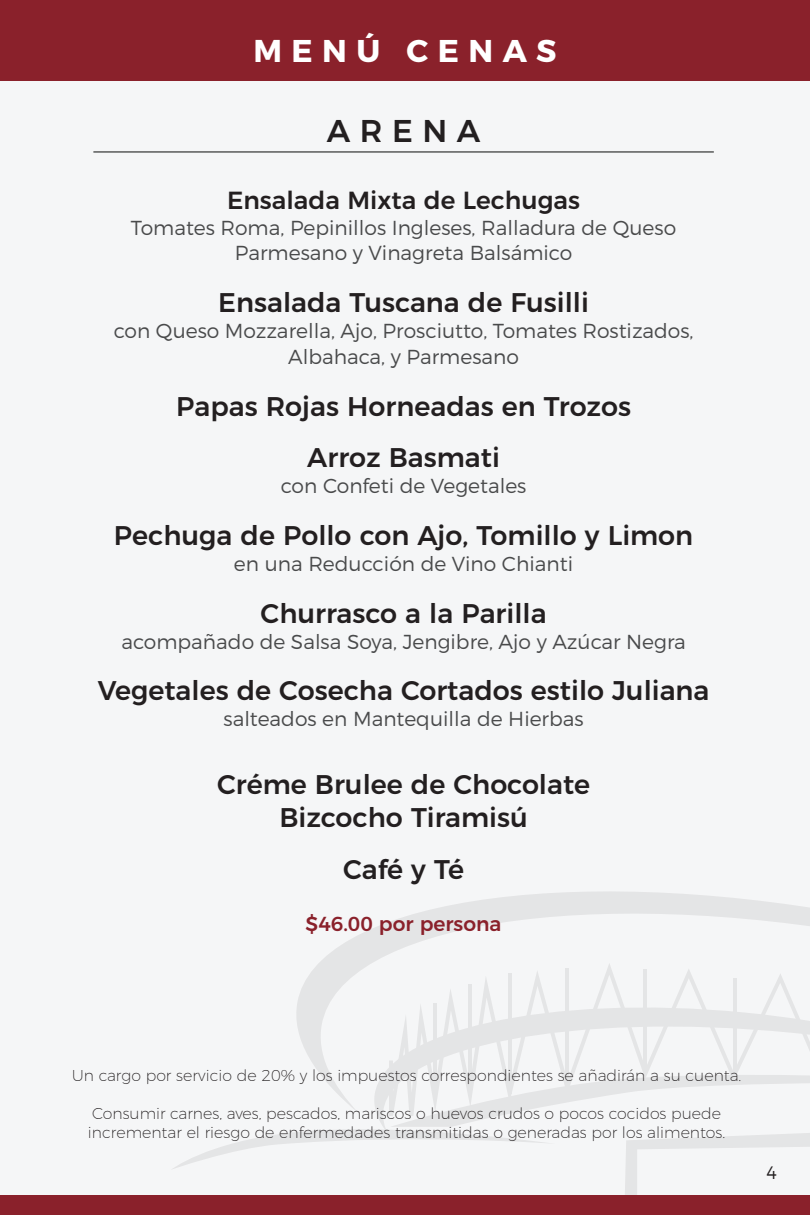
<style>
.page{position:relative;width:810px;height:1215px;background:#f5f6f7}
.page>*{position:absolute;margin:0;border:0;box-sizing:border-box;transform-origin:0 0}
.t1{font:700 31.5px "Montserrat";letter-spacing:.3em;color:#fff}
.t2{font:500 31.5px "Montserrat";letter-spacing:.3em;color:#231f20}
.t3{font:500 27px "Montserrat";color:#231f20}
.t4{font:500 24.75px "Montserrat";color:#231f20}
.t5{font:300 20.25px/25.9px "Montserrat";color:#494a4b;text-align:center}
.t6{font:500 20.25px "Montserrat";color:#8a212b}
.t7{font:300 18px "Montserrat";color:#231f20}
.t8{font:200 15.75px/18.9px "Montserrat";color:#231f20}
</style>
<div class="page">
<svg style="left:296px;top:891px;width:514px;height:178px"></svg>
<svg style="left:625px;top:1170px;width:12px;height:25px"></svg>
<svg style="left:173px;top:1069px;width:637px;height:101px"></svg>
<svg style="left:389px;top:963px;width:421px;height:153px"></svg>
<hr style="left:733px;top:978px;width:4px;height:100px;background:#e4e5e6">
<hr style="left:643px;top:969px;width:4px;height:101px;background:#e4e5e6">
<hr style="left:565px;top:968px;width:4px;height:119px;background:#e4e5e6">
<hr style="left:508px;top:973px;width:4px;height:121px;background:#e4e5e6">
<hr style="left:468px;top:984px;width:4px;height:112px;background:#e4e5e6">
<hr style="left:433px;top:1004px;width:4px;height:96px;background:#e4e5e6">
<div style="left:0;top:0;width:810px;height:81px;background:#8a212b"></div>
<div style="left:0;top:1195px;width:810px;height:20px;background:#8a212b"></div>
<hr style="left:93px;top:152px;width:621px;height:1px;background:#0b0d0c">
<h1 class="t1" style="left:253px;top:31px;width:305px">MENÚ CENAS</h1>
<p class="t2" style="left:327px;top:105px;width:155px">ARENA</p>
<p class="t4" style="left:227px;top:180px;width:355px">Ensalada Mixta de Lechugas</p>
<p class="t5" style="left:131px;top:214px;width:547px">Tomates Roma, Pepinillos Ingleses, Ralladura de Queso<br>Parmesano y Vinagreta Balsámico</p>
<p class="t3" style="left:218px;top:281px;width:372px">Ensalada Tuscana de Fusilli</p>
<p class="t5" style="left:114px;top:318px;width:581px">con Queso Mozzarella, Ajo, Prosciutto, Tomates Rostizados,<br>Albahaca, y Parmesano</p>
<p class="t3" style="left:176px;top:384px;width:456px">Papas Rojas Horneadas en Trozos</p>
<p class="t3" style="left:307px;top:436px;width:194px">Arroz Basmati</p>
<p class="t5" style="left:281px;top:473px;width:247px">con Confeti de Vegetales</p>
<p class="t3" style="left:114px;top:514px;width:581px">Pechuga de Pollo con Ajo, Tomillo y Limon</p>
<p class="t5" style="left:234px;top:550px;width:341px">en una Reducción de Vino Chianti</p>
<p class="t3" style="left:261px;top:591px;width:287px">Churrasco a la Parilla</p>
<p class="t5" style="left:121px;top:628px;width:566px">acompañado de Salsa Soya, Jengibre, Ajo y Azúcar Negra</p>
<p class="t3" style="left:98px;top:669px;width:613px">Vegetales de Cosecha Cortados estilo Juliana</p>
<p class="t5" style="left:224px;top:706px;width:362px">salteados en Mantequilla de Hierbas</p>
<p class="t3" style="left:217px;top:762px;width:375px">Créme Brulee de Chocolate</p>
<p class="t3" style="left:279px;top:796px;width:250px">Bizcocho Tiramisú</p>
<p class="t3" style="left:343px;top:848px;width:122px">Café y Té</p>
<p class="t6" style="left:306px;top:907px;width:197px">$46.00 por persona</p>
<p class="t8" style="left:72px;top:1065px;width:671px">Un cargo por servicio de 20% y los impuestos correspondientes se añadirán a su cuenta.</p>
<p class="t8" style="left:88px;top:1102px;width:639px">Consumir carnes, aves, pescados, mariscos o huevos crudos o pocos cocidos puede incrementar el riesgo de enfermedades transmitidas o generadas por los alimentos.</p>
<p class="t7" style="left:766px;top:1162px;width:12px">4</p>
</div>
